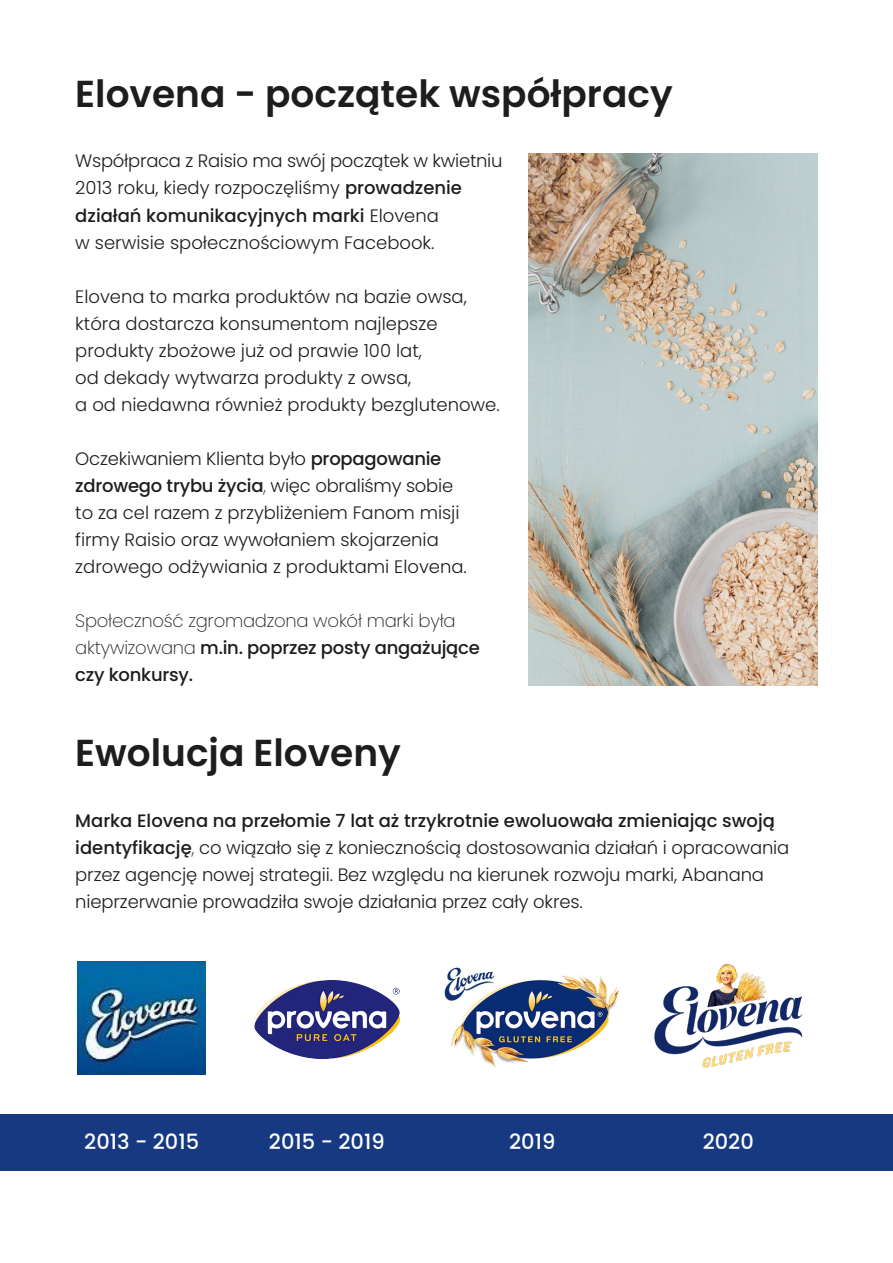
<style>
.page{position:relative;width:893px;height:1263px;background:#fff}
.page>*{position:absolute;margin:0;border:0;box-sizing:border-box;transform-origin:0 0}
.t1{font:600 37.5px "Poppins";color:#1d1d1b}
.t2{font:500 21px "Poppins";color:#fff}
.t3{font:300 18px/27px "Poppins";letter-spacing:-.005em;color:#1d1d1b}
.t4{font:200 18px/27px "Poppins";letter-spacing:-.015em;color:#1d1d1b}
.s1{font-weight:500}
.s2{font-weight:200}
</style>
<div class="page">
<img style="left:444px;top:967px;width:175px;height:100px">
<div style="left:0;top:1114px;width:893px;height:56px;background:#173982"></div>
<img style="left:78px;top:961px;width:128px;height:113px">
<img style="left:528px;top:154px;width:290px;height:531px">
<img style="left:254px;top:980px;width:145px;height:78px">
<img style="left:654px;top:964px;width:149px;height:103px">
<h1 class="t1" style="left:75px;top:72px;width:599px">Elovena - początek współpracy</h1>
<p class="t3" style="left:75px;top:148px;width:429px">Współpraca z Raisio ma swój początek w kwietniu 2013 roku, kiedy rozpoczęliśmy <span class="s1">prowadzenie działań komunikacyjnych marki</span> Elovena<br>w serwisie społecznościowym Facebook.</p>
<p class="t3" style="left:75px;top:283px;width:426px">Elovena to marka produktów na bazie owsa, która dostarcza konsumentom najlepsze produkty zbożowe już od prawie 100 lat,<br>od dekady wytwarza produkty z owsa,<br>a od niedawna również produkty bezglutenowe.</p>
<p class="t3" style="left:75px;top:445px;width:393px">Oczekiwaniem Klienta było <span class="s1">propagowanie zdrowego trybu życia</span><span class="s2">,</span> więc obraliśmy sobie to za cel razem z przybliżeniem Fanom misji firmy Raisio oraz wywołaniem skojarzenia zdrowego odżywiania z produktami Elovena.</p>
<p class="t4" style="left:75px;top:607px;width:406px">Społeczność zgromadzona wokół marki była aktywizowana <span class="s1">m.in. poprzez posty angażujące czy konkursy.</span></p>
<h1 class="t1" style="left:75px;top:731px;width:327px">Ewolucja Eloveny</h1>
<p class="t3" style="left:75px;top:807px;width:715px"><span class="s1">Marka Elovena na przełomie 7 lat aż trzykrotnie ewoluowała zmieniając swoją identyfikację</span><span class="s2">,</span> co wiązało się z koniecznością dostosowania działań i opracowania przez agencję nowej strategii. Bez względu na kierunek rozwoju marki, Abanana nieprzerwanie prowadziła swoje działania przez cały okres.</p>
<p class="t2" style="left:84px;top:1130px;width:116px">2013 - 2015</p>
<p class="t2" style="left:269px;top:1130px;width:117px">2015 - 2019</p>
<p class="t2" style="left:509px;top:1130px;width:48px">2019</p>
<p class="t2" style="left:703px;top:1130px;width:53px">2020</p>
</div>
